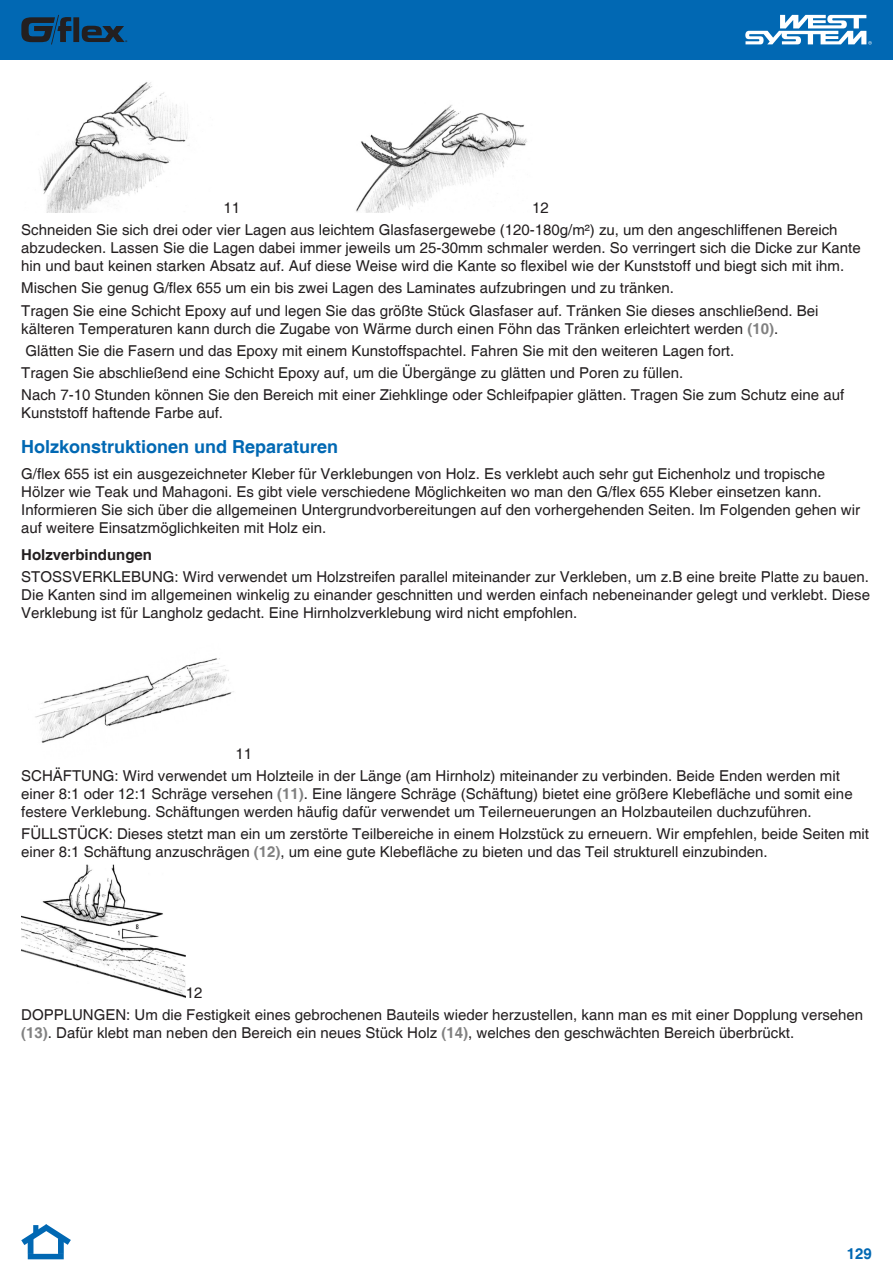
<style>
.page{position:relative;width:893px;height:1263px;background:#fff}
.page>*{position:absolute;margin:0;border:0;box-sizing:border-box;transform-origin:0 0}
.t1{font:700 18px "Helvetica";color:#0168b3}
.t2{font:15px/18px "Helvetica";color:#231f20}
.t3{font:700 15px "Helvetica";color:#231f20}
.t4{font:700 15px "Helvetica";color:#0168b3}
.t5{font:600 5.4px "Myriad Pro";color:#231f20}
.s1{font-weight:700;color:#818181}
</style>
<div class="page">
<div style="left:0;top:0;width:893px;height:60px;background:#0168b3"></div>
<svg style="left:745px;top:15px;width:127px;height:30px"></svg>
<svg style="left:21px;top:15px;width:104px;height:29px"></svg>
<div style="left:28px;top:1238px;width:5px;height:16px;background:#0168b3"></div>
<svg style="left:21px;top:1224px;width:50px;height:26px"></svg>
<div style="left:28px;top:1254px;width:36px;height:5px;background:#0168b3"></div>
<div style="left:58px;top:1238px;width:6px;height:16px;background:#0168b3"></div>
<img style="left:39px;top:82px;width:149px;height:131px">
<img style="left:356px;top:105px;width:171px;height:108px">
<img style="left:35px;top:658px;width:199px;height:85px">
<img style="left:21px;top:864px;width:165px;height:134px">
<p class="t5" style="left:125px;top:38px;width:4px">®</p>
<p class="t2" style="left:21px;top:197px;width:818px;line-height:22.2px;text-indent:511px">12<br>Schneiden Sie sich drei oder vier Lagen aus leichtem Glasfasergewebe (120-180g/m²) zu, um den angeschliffenen Bereich</p>
<p class="t2" style="left:21px;top:239px;width:841px">abzudecken. Lassen Sie die Lagen dabei immer jeweils um 25-30mm schmaler werden. So verringert sich die Dicke zur Kante hin und baut keinen starken Absatz auf. Auf diese Weise wird die Kante so flexibel wie der Kunststoff und biegt sich mit ihm.</p>
<p class="t2" style="left:21px;top:278px;width:799px;line-height:22.2px">Mischen Sie genug G/flex 655 um ein bis zwei Lagen des Laminates aufzubringen und zu tränken.<br>Tragen Sie eine Schicht Epoxy auf und legen Sie das größte Stück Glasfaser auf. Tränken Sie dieses anschließend. Bei</p>
<p class="t2" style="left:21px;top:318px;width:824px;line-height:22.2px">kälteren Temperaturen kann durch die Zugabe von Wärme durch einen Föhn das Tränken erleichtert werden <span class="s1">(10)</span>.<br>Glätten Sie die Fasern und das Epoxy mit einem Kunstoffspachtel. Fahren Sie mit den weiteren Lagen fort.<br>Tragen Sie abschließend eine Schicht Epoxy auf, um die Übergänge zu glätten und Poren zu füllen.<br>Nach 7-10 Stunden können Sie den Bereich mit einer Ziehklinge oder Schleifpapier glätten. Tragen Sie zum Schutz eine auf</p>
<p class="t2" style="left:21px;top:405px;width:203px">Kunststoff haftende Farbe auf.</p>
<p class="t1" style="left:21px;top:435px;width:319px">Holzkonstruktionen und Reparaturen</p>
<p class="t2" style="left:21px;top:466px;width:840px">G/flex 655 ist ein ausgezeichneter Kleber für Verklebungen von Holz. Es verklebt auch sehr gut Eichenholz und tropische Hölzer wie Teak und Mahagoni. Es gibt viele verschiedene Möglichkeiten wo man den G/flex 655 Kleber einsetzen kann.<br>Informieren Sie sich über die allgemeinen Untergrundvorbereitungen auf den vorhergehenden Seiten. Im Folgenden gehen wir auf weitere Einsatzmöglichkeiten mit Holz ein.</p>
<p class="t3" style="left:21px;top:545px;width:132px">Holzverbindungen</p>
<p class="t2" style="left:21px;top:568px;width:850px;text-align:justify">STOSSVERKLEBUNG: Wird verwendet um Holzstreifen parallel miteinander zur Verkleben, um z.B eine breite Platte zu bauen.<br>Die Kanten sind im allgemeinen winkelig zu einander geschnitten und werden einfach nebeneinander gelegt und verklebt. Diese Verklebung ist für Langholz gedacht. Eine Hirnholzverklebung wird nicht empfohlen.</p>
<p class="t2" style="left:224px;top:199px;width:18px">11</p>
<p class="t2" style="left:21px;top:743px;width:820px;line-height:22.2px;text-indent:214px">11<br>SCHÄFTUNG: Wird verwendet um Holzteile in der Länge (am Hirnholz) miteinander zu verbinden. Beide Enden werden mit</p>
<p class="t2" style="left:21px;top:785px;width:833px">einer 8:1 oder 12:1 Schräge versehen <span class="s1">(11)</span>. Eine längere Schräge (Schäftung) bietet eine größere Klebefläche und somit eine festere Verklebung. Schäftungen werden häufig dafür verwendet um Teilerneuerungen an Holzbauteilen duchzuführen.</p>
<p class="t2" style="left:21px;top:826px;width:849px">FÜLLSTÜCK: Dieses stetzt man ein um zerstörte Teilbereiche in einem Holzstück zu erneuern. Wir empfehlen, beide Seiten mit einer 8:1 Schäftung anzuschrägen <span class="s1">(12)</span>, um eine gute Klebefläche zu bieten und das Teil strukturell einzubinden.</p>
<p class="t2" style="left:21px;top:982px;width:843px;line-height:22.2px;text-indent:165px">12<br>DOPPLUNGEN: Um die Festigkeit eines gebrochenen Bauteils wieder herzustellen, kann man es mit einer Dopplung versehen</p>
<p class="t2" style="left:21px;top:1025px;width:774px"><span class="s1">(13)</span>. Dafür klebt man neben den Bereich ein neues Stück Holz <span class="s1">(14)</span>, welches den geschwächten Bereich überbrückt.</p>
<p class="t4" style="left:847px;top:1244px;width:27px">129</p>
</div>
